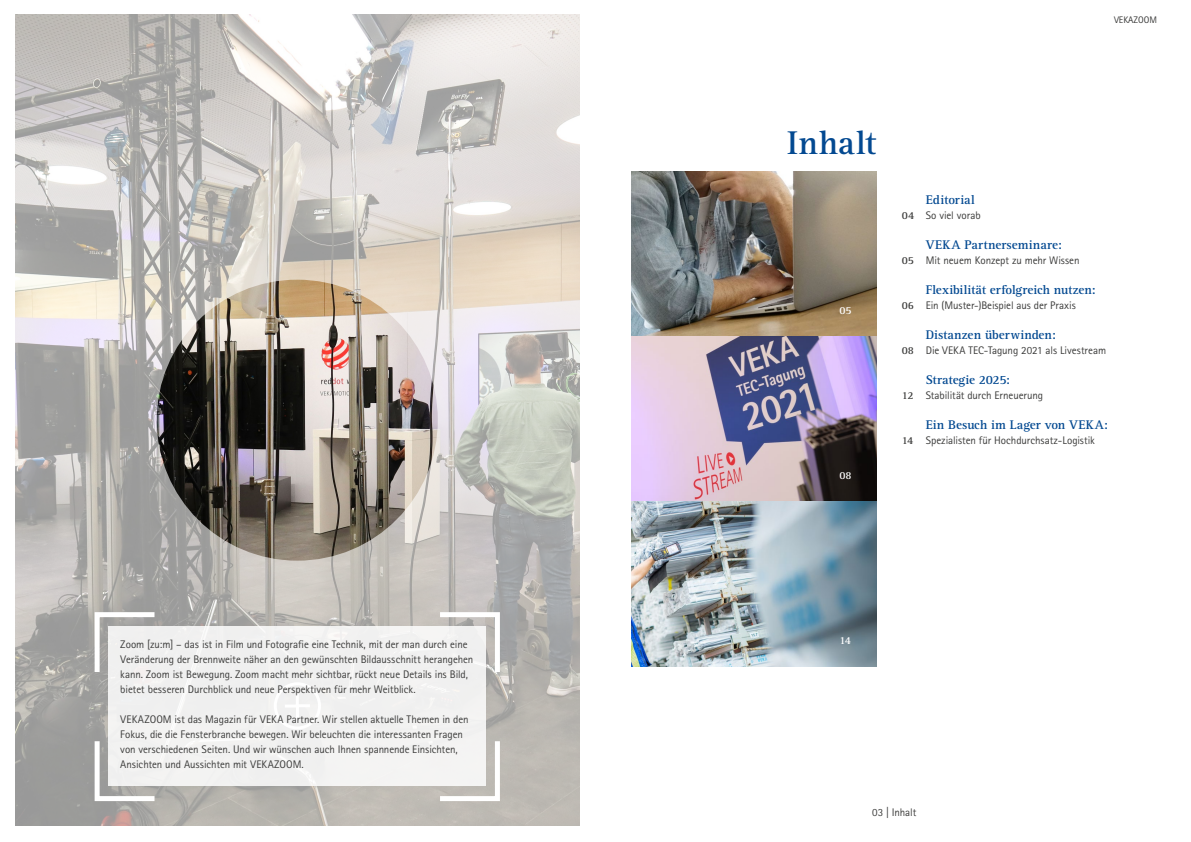
<style>
.page{position:relative;width:1191px;height:842px;background:#fff}
.page>*{position:absolute;margin:0;border:0;box-sizing:border-box;transform-origin:0 0}
.t1{font:700 34px "Rotis Serif Std";letter-spacing:.02em;color:#034991}
.t2{font:700 13px "Rotis Serif Std";color:#034991}
.t3{font:700 13px "Rotis Serif Std";letter-spacing:-.025em;color:#034991}
.t4{font:11px/15px "Rotis II Sans Pro";letter-spacing:-.01em;color:#3c3c3b}
.t5{font:11px "Rotis Sans Serif Std";letter-spacing:-.005em;color:#3c3c3b}
.t6{font:700 11px "Rotis Serif Std";color:#fff}
.t7{font:9.5px "Rotis Sans Serif Std";color:#3c3c3b}
.s1{font-family:"Rotis Serif Std";font-weight:700}
</style>
<div class="page">
<svg style="left:15px;top:14px;width:565px;height:812px;background:#bbb7b2"></svg>
<div style="left:109px;top:626px;width:377px;height:159px;background:#f1f1f0"></div>
<svg style="left:92px;top:610px;width:67px;height:67px"></svg>
<svg style="left:435px;top:610px;width:67px;height:67px"></svg>
<svg style="left:92px;top:736px;width:67px;height:68px"></svg>
<svg style="left:435px;top:736px;width:67px;height:68px"></svg>
<svg style="left:282px;top:690px;width:31px;height:31px"></svg>
<div style="left:274px;top:682px;width:47px;height:47px;border:3px solid #fff;border-radius:50%"></div>
<img style="left:631px;top:171px;width:245px;height:165px">
<svg style="left:631px;top:336px;width:245px;height:165px;background:#a494b1"></svg>
<img style="left:631px;top:501px;width:245px;height:165px">
<p class="t4" style="left:120px;top:637px;width:354px">Zoom [zu:m] – das ist in Film und Fotografie eine Technik, mit der man durch eine Veränderung der Brennweite näher an den gewünschten Bildausschnitt herangehen kann. Zoom ist Bewegung. Zoom macht mehr sichtbar, rückt neue Details ins Bild, bietet besseren Durchblick und neue Perspektiven für mehr Weitblick.</p>
<p class="t4" style="left:120px;top:712px;width:350px">VEKAZOOM ist das Magazin für VEKA Partner. Wir stellen aktuelle Themen in den Fokus, die die Fensterbranche bewegen. Wir beleuchten die interessanten Fragen von verschiedenen Seiten. Und wir wünschen auch Ihnen spannende Einsichten, Ansichten und Aussichten mit VEKAZOOM.</p>
<p class="t7" style="left:1114px;top:14px;width:44px">VEKAZOOM</p>
<h1 class="t1" style="left:787px;top:123px;width:91px">Inhalt</h1>
<p class="t6" style="left:839px;top:304px;width:14px">05</p>
<p class="t6" style="left:839px;top:469px;width:14px">08</p>
<p class="t2" style="left:925px;top:192px;width:51px">Editorial</p>
<p class="t5" style="left:901px;top:208px;width:80px"><span class="s1">04</span> So viel vorab</p>
<p class="t2" style="left:925px;top:237px;width:138px">VEKA Partnerseminare:</p>
<p class="t5" style="left:901px;top:253px;width:179px"><span class="s1">05</span> Mit neuem Konzept zu mehr Wissen</p>
<p class="t2" style="left:925px;top:282px;width:171px">Flexibilität erfolgreich nutzen:</p>
<p class="t5" style="left:901px;top:298px;width:175px"><span class="s1">06</span> Ein (Muster-)Beispiel aus der Praxis</p>
<p class="t2" style="left:925px;top:327px;width:131px">Distanzen überwinden:</p>
<p class="t5" style="left:901px;top:343px;width:206px"><span class="s1">08</span> Die VEKA TEC-Tagung 2021 als Livestream</p>
<p class="t3" style="left:925px;top:372px;width:86px">Strategie 2025:</p>
<p class="t5" style="left:901px;top:388px;width:143px"><span class="s1">12</span> Stabilität durch Erneuerung</p>
<p class="t2" style="left:925px;top:417px;width:184px">Ein Besuch im Lager von VEKA:</p>
<p class="t5" style="left:901px;top:433px;width:195px"><span class="s1">14</span> Spezialisten für Hochdurchsatz-Logistik</p>
<p class="t6" style="left:839px;top:634px;width:13px">14</p>
<p class="t5" style="left:872px;top:806px;width:46px">03 | Inhalt</p>
</div>
